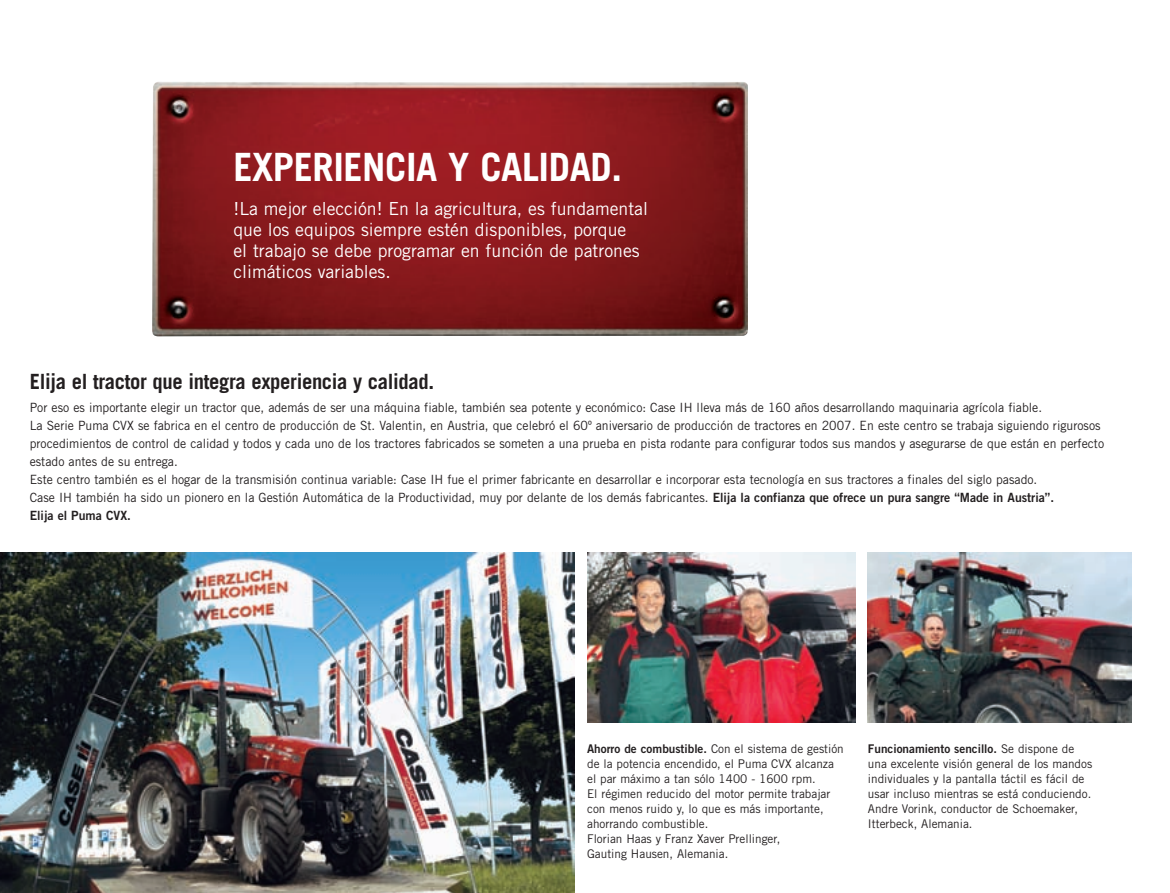
<style>
.page{position:relative;width:1170px;height:893px;background:#fff}
.page>*{position:absolute;margin:0;border:0;box-sizing:border-box;transform-origin:0 0}
.t1{font:700 39px "Trade Gothic";letter-spacing:-.01em;color:#fff}
.t2{font:700 21px "Trade Gothic";letter-spacing:-.015em;color:#231f20}
.t3{font:18px/21px "Trade Gothic";color:#fff}
.t4{font:12.75px/18px "Trade Gothic";color:#231f20;scale:.96 1}
.t5{font:12.75px "Trade Gothic Bold Two";color:#231f20;scale:.96 1}
.t6{font:12px/15px "Trade Gothic";color:#231f20}
.t7{font:12px "Trade Gothic Bold Two";color:#231f20}
.s1{font-family:"Trade Gothic Bold Two"}
.s2{font-family:"Trade Gothic"}
</style>
<div class="page">
<img style="left:0;top:553px;width:574px;height:340px">
<img style="left:587px;top:553px;width:268px;height:170px">
<img style="left:867px;top:553px;width:264px;height:170px">
<img style="left:152px;top:82px;width:596px;height:254px">
<hr style="left:1169px;top:84px;width:1px;height:87px;background:#c3102e">
<h1 class="t1" style="left:233px;top:153px;width:390px">EXPERIENCIA Y CALIDAD.</h1>
<h3 class="t3" style="left:233px;top:199px;width:416px">!La mejor elección! En la agricultura, es fundamental que los equipos siempre estén disponibles, porque<br>el trabajo se debe programar en función de patrones climáticos variables.</h3>
<h2 class="t2" style="left:30px;top:374px;width:406px">Elija el tractor que integra experiencia y calidad.</h2>
<p class="t4" style="left:30px;top:399px;width:1120px">Por eso es importante elegir un tractor que, además de ser una máquina fiable, también sea potente y económico: Case IH lleva más de 160 años desarrollando maquinaria agrícola fiable.<br>La Serie Puma CVX se fabrica en el centro de producción de St. Valentin, en Austria, que celebró el 60º aniversario de producción de tractores en 2007. En este centro se trabaja siguiendo rigurosos procedimientos de control de calidad y todos y cada uno de los tractores fabricados se someten a una prueba en pista rodante para configurar todos sus mandos y asegurarse de que están en perfecto estado antes de su entrega.<br>Este centro también es el hogar de la transmisión continua variable: Case IH fue el primer fabricante en desarrollar e incorporar esta tecnología en sus tractores a finales del siglo pasado.<br>Case IH también ha sido un pionero en la Gestión Automática de la Productividad, muy por delante de los demás fabricantes. <span class="s1">Elija la confianza que ofrece un pura sangre “Made in Austria”.</span></p>
<p class="t5" style="left:30px;top:510px;width:107px">Elija el Puma CVX.</p>
<p class="t6" style="left:587px;top:742px;width:258px"><span class="s1">Ahorro de combustible.</span> Con el sistema de gestión de la potencia encendido, el Puma CVX alcanza el par máximo a tan sólo 1400 - 1600 rpm.<br>El régimen reducido del motor permite trabajar con menos ruido y, lo que es más importante, ahorrando combustible.<br>Florian Haas y Franz Xaver Prellinger,<br>Gauting Hausen, Alemania.</p>
<p class="t7" style="left:867px;top:744px;width:208px">Funcionamiento sencillo. <span class="s2">Se dispone de</span></p>
<p class="t6" style="left:867px;top:757px;width:226px">una excelente visión general de los mandos individuales y la pantalla táctil es fácil de usar incluso mientras se está conduciendo.<br>Andre Vorink, conductor de Schoemaker, Itterbeck, Alemania.</p>
</div>
